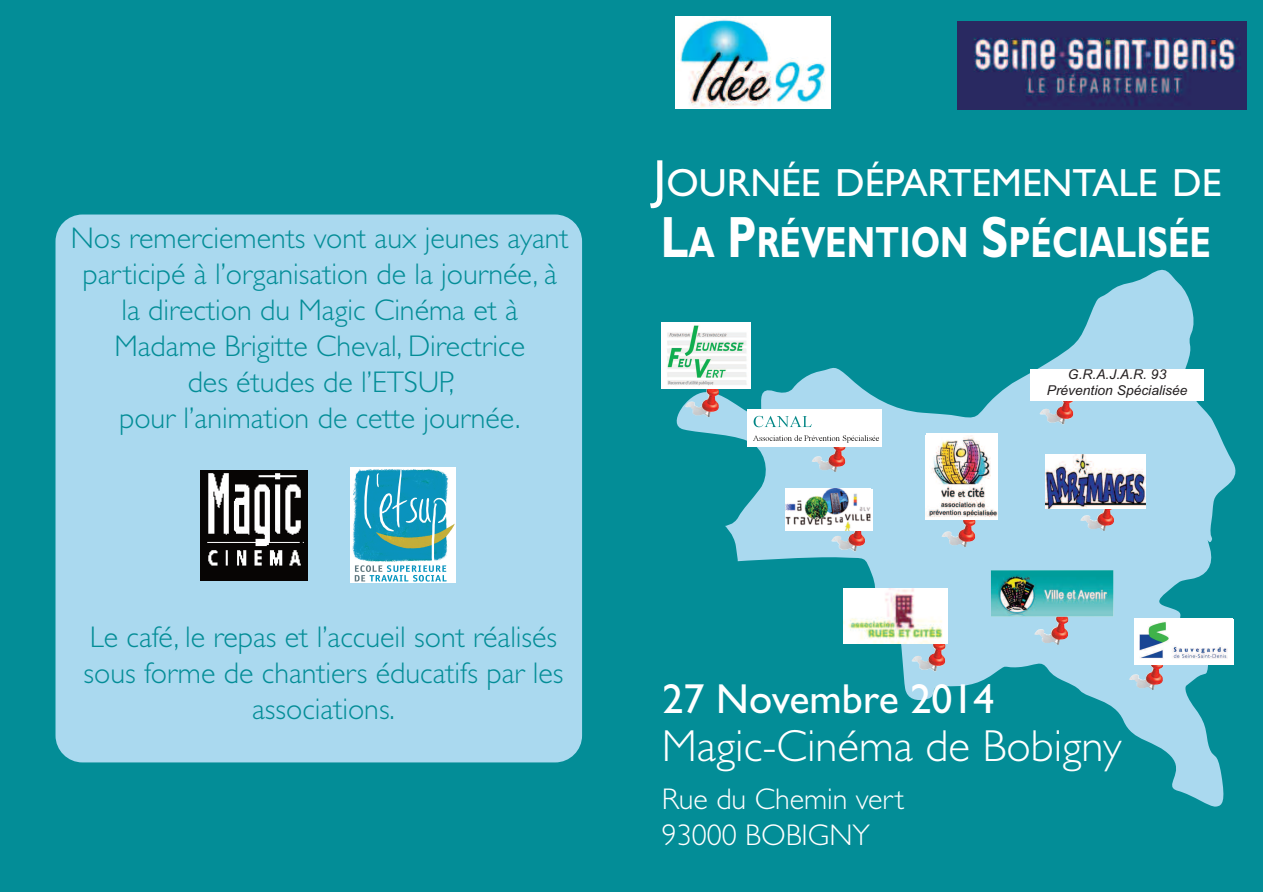
<style>
.page{position:relative;width:1263px;height:893px;background:#fff}
.page>*{position:absolute;margin:0;border:0;box-sizing:border-box;transform-origin:0 0}
.t1{font:300 45px "Gill Sans Std";color:#fff}
.t2{font:700 43.8px "Gill Sans Std";color:#fff;scale:.77 1}
.t3{font:42px "Gill Sans Std";color:#fff}
.t4{font:39.3px "Gill Sans Std";color:#fff}
.t5{font:300 30px/36px "Gill Sans Std";color:#038d97;text-align:center}
.t6{font:300 30px/36px "Gill Sans Std";color:#fff}
.t7{font:italic 13.5px/16.2px "Arial";color:#231f20;text-align:center}
.s1{font-size:52.5px}
.s2{font-size:58.5px}
</style>
<div class="page">
<div style="left:0;top:0;width:1263px;height:892px;background:#038d97"></div>
<div style="left:56px;top:215px;width:526px;height:547px;background:#aad9ef;border-radius:27px"></div>
<svg style="left:676px;top:269px;width:560px;height:538px"></svg>
<div style="left:675px;top:17px;width:156px;height:92px;background:#fff"></div>
<img style="left:680px;top:19px;width:145px;height:89px">
<img style="left:200px;top:470px;width:108px;height:110px">
<img style="left:958px;top:21px;width:289px;height:88px">
<img style="left:812px;top:446px;width:33px;height:26px">
<img style="left:748px;top:409px;width:133px;height:37px">
<img style="left:685px;top:389px;width:34px;height:29px">
<img style="left:661px;top:322px;width:90px;height:66px">
<img style="left:831px;top:531px;width:34px;height:21px">
<div style="left:786px;top:489px;width:87px;height:42px;background:#fff"></div>
<img style="left:786px;top:489px;width:85px;height:42px">
<img style="left:1129px;top:659px;width:34px;height:31px">
<img style="left:1134px;top:619px;width:99px;height:45px">
<img style="left:911px;top:643px;width:34px;height:29px">
<img style="left:843px;top:589px;width:105px;height:54px">
<img style="left:1034px;top:617px;width:34px;height:28px">
<img style="left:991px;top:570px;width:122px;height:47px">
<img style="left:941px;top:519px;width:34px;height:28px">
<div style="left:926px;top:433px;width:71px;height:86px;background:#fff"></div>
<img style="left:927px;top:435px;width:70px;height:82px">
<img style="left:1039px;top:400px;width:34px;height:25px">
<div style="left:1030px;top:369px;width:174px;height:31px;background:#fff"></div>
<img style="left:1080px;top:508px;width:34px;height:23px">
<img style="left:1045px;top:454px;width:100px;height:54px">
<img style="left:351px;top:467px;width:104px;height:115px">
<p class="t5" style="left:71px;top:223px;width:499px">Nos remerciements vont aux jeunes ayant participé à l’organisation de la journée, à la direction du Magic Cinéma et à Madame Brigitte Cheval, Directrice<br>des études de l’ETSUP,<br>pour l’animation de cette journée.</p>
<p class="t5" style="left:84px;top:622px;width:481px">Le café, le repas et l’accueil sont réalisés sous forme de chantiers éducatifs par les associations.</p>
<h3 class="t4" style="left:653px;top:168px;width:570px"><span class="s1">J</span>OURNÉE DÉPARTEMENTALE DE</h3>
<h2 class="t2" style="left:661px;top:226px;width:716px"><span class="s2">L</span>A <span class="s2">P</span>RÉVENTION <span class="s2">S</span>PÉCIALISÉE</h2>
<p class="t7" style="left:1047px;top:366px;width:142px">G.R.A.J.A.R. 93<br>Prévention Spécialisée</p>
<h3 class="t3" style="left:663px;top:682px;width:333px">27 Novembre 2014</h3>
<h1 class="t1" style="left:662px;top:728px;width:461px">Magic-Cinéma de Bobigny</h1>
<p class="t6" style="left:662px;top:784px;width:244px">Rue du Chemin vert<br>93000 BOBIGNY</p>
</div>
